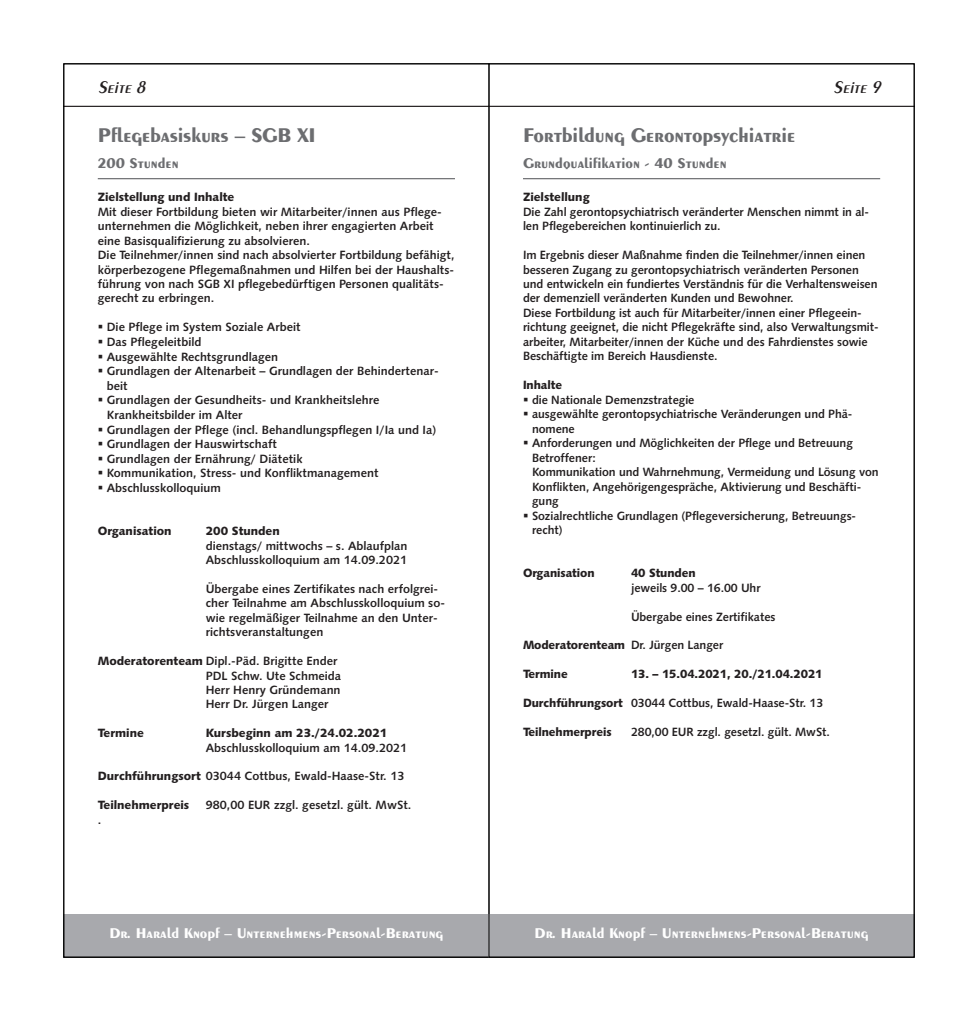
<style>
.page{position:relative;width:978px;height:1021px;background:#fff}
.page>*{position:absolute;margin:0;border:0;box-sizing:border-box;transform-origin:0 0}
.t1{font:700 21px "Exotic 350 BT";letter-spacing:-.01em;color:#6c6d70}
.t2{font:italic 600 18px "Exotic 350 BT";color:#231f20}
.t3{font:700 15px "Exotic 350 BT";color:#fff}
.t4{font:700 15px "Exotic 350 BT";color:#6c6d70}
.t5{font:12px/14.4px "Humanist 531 BT Bold A";color:#231f20}
.t6{font:12px "Humanist 531 BT Black A";color:#231f20}
.s1{font-family:"Humanist 531 BT Black A"}
.s2{font-family:"Humanist 531 BT Bold A"}
</style>
<div class="page">
<div style="left:64px;top:914px;width:425px;height:43px;background:#a8a9ad"></div>
<hr style="left:64px;top:106px;width:425px;height:1px;background:#231f20">
<hr style="left:98px;top:178px;width:357px;height:1px;background:#6c6d70">
<div style="left:489px;top:914px;width:425px;height:43px;background:#a8a9ad"></div>
<hr style="left:489px;top:106px;width:425px;height:1px;background:#231f20">
<hr style="left:523px;top:178px;width:357px;height:1px;background:#6c6d70">
<h2 class="t2" style="left:98px;top:81px;width:52px">Seite 8</h2>
<h2 class="t2" style="left:833px;top:81px;width:52px">Seite 9</h2>
<h1 class="t1" style="left:98px;top:128px;width:220px">Pflegebasiskurs – SGB XI</h1>
<p class="t4" style="left:98px;top:157px;width:82px">200 Stunden</p>
<p class="t6" style="left:98px;top:192px;width:138px">Zielstellung und Inhalte</p>
<p class="t5" style="left:98px;top:206px;width:358px">Mit dieser Fortbildung bieten wir Mitarbeiter/innen aus Pflege&shy;unternehmen die Möglichkeit, neben ihrer engagierten Arbeit eine Basisqualifizierung zu absolvieren.<br>Die Teilnehmer/innen sind nach absolvierter Fortbildung befähigt, körperbezogene Pflegemaßnahmen und Hilfen bei der Haushalts&shy;führung von nach SGB XI pflegebedürftigen Personen qualitäts&shy;gerecht zu erbringen.</p>
<p class="t5" style="left:98px;top:321px;width:204px">▪ Die Pflege im System Soziale Arbeit</p>
<p class="t5" style="left:98px;top:336px;width:105px">▪ Das Pflegeleitbild</p>
<p class="t5" style="left:98px;top:350px;width:182px">▪ Ausgewählte Rechtsgrundlagen</p>
<p class="t5" style="left:107px;top:365px;width:333px;text-indent:-9px">▪ Grundlagen der Altenarbeit – Grundlagen der Behindertenar&shy;beit</p>
<p class="t5" style="left:107px;top:394px;width:274px;text-indent:-9px">▪ Grundlagen der Gesundheits- und Krankheitslehre<br>Krankheitsbilder im Alter</p>
<p class="t5" style="left:98px;top:423px;width:340px">▪ Grundlagen der Pflege (incl. Behandlungspflegen I/Ia und Ia)</p>
<p class="t5" style="left:98px;top:438px;width:181px">▪ Grundlagen der Hauswirtschaft</p>
<p class="t5" style="left:98px;top:452px;width:206px">▪ Grundlagen der Ernährung/ Diätetik</p>
<p class="t5" style="left:98px;top:467px;width:282px">▪ Kommunikation, Stress- und Konfliktmanagement</p>
<p class="t5" style="left:98px;top:482px;width:125px">▪ Abschlusskolloquium</p>
<p class="t6" style="left:98px;top:526px;width:75px">Organisation</p>
<p class="t6" style="left:206px;top:526px;width:76px">200 Stunden</p>
<p class="t5" style="left:206px;top:539px;width:203px">dienstags/ mittwochs – s. Ablaufplan<br>Abschlusskolloquium am 14.09.2021</p>
<p class="t5" style="left:206px;top:582px;width:241px">Übergabe eines Zertifikates nach erfolgrei&shy;cher Teilnahme am Abschlusskolloquium so&shy;wie regelmäßiger Teilnahme an den Unter&shy;richtsveranstaltungen</p>
<p class="t5" style="left:206px;top:654px;width:137px;text-indent:-108px"><span class="s1">Moderatorenteam</span> Dipl.-Päd. Brigitte Ender<br>PDL Schw. Ute Schmeida<br>Herr Henry Gründemann<br>Herr Dr. Jürgen Langer</p>
<p class="t6" style="left:98px;top:728px;width:48px">Termine</p>
<p class="t6" style="left:206px;top:728px;width:183px">Kursbeginn am 23./24.02.2021</p>
<p class="t5" style="left:206px;top:741px;width:203px">Abschlusskolloquium am 14.09.2021</p>
<p class="t5" style="left:98px;top:770px;width:308px"><span class="s1">Durchführungsort</span> 03044 Cottbus, Ewald-Haase-Str. 13</p>
<p class="t6" style="left:98px;top:800px;width:93px">Teilnehmerpreis</p>
<p class="t5" style="left:206px;top:799px;width:207px">980,00 EUR zzgl. gesetzl. gült. MwSt.</p>
<p class="t5" style="left:98px;top:813px;width:5px">.</p>
<h1 class="t1" style="left:523px;top:128px;width:274px">Fortbildung Gerontopsychiatrie</h1>
<p class="t4" style="left:523px;top:157px;width:205px">Grundqualifikation - 40 Stunden</p>
<p class="t6" style="left:523px;top:193px;width:68px">Zielstellung</p>
<p class="t5" style="left:523px;top:206px;width:348px">Die Zahl gerontopsychiatrisch veränderter Menschen nimmt in al&shy;len Pflegebereichen kontinuierlich zu.</p>
<p class="t5" style="left:523px;top:249px;width:357px">Im Ergebnis dieser Maßnahme finden die Teilnehmer/innen einen besseren Zugang zu gerontopsychiatrisch veränderten Personen und entwickeln ein fundiertes Verständnis für die Verhaltensweisen der demenziell veränderten Kunden und Bewohner.<br>Diese Fortbildung ist auch für Mitarbeiter/innen einer Pflegeein&shy;richtung geeignet, die nicht Pflegekräfte sind, also Verwaltungsmit&shy;arbeiter, Mitarbeiter/innen der Küche und des Fahrdienstes sowie Beschäftigte im Bereich Hausdienste.</p>
<p class="t6" style="left:523px;top:380px;width:40px">Inhalte</p>
<p class="t5" style="left:523px;top:393px;width:173px">▪ die Nationale Demenzstrategie</p>
<p class="t5" style="left:532px;top:408px;width:322px;text-indent:-9px">▪ ausgewählte gerontopsychiatrische Veränderungen und Phä&shy;nomene</p>
<p class="t5" style="left:532px;top:437px;width:348px;text-indent:-9px">▪ Anforderungen und Möglichkeiten der Pflege und Betreuung Betroffener:<br>Kommunikation und Wahrnehmung, Vermeidung und Lösung von Konflikten, Angehörigengespräche, Aktivierung und Beschäfti&shy;gung</p>
<p class="t5" style="left:532px;top:509px;width:326px;text-indent:-9px">▪ Sozialrechtliche Grundlagen (Pflegeversicherung, Betreuungs&shy;recht)</p>
<p class="t6" style="left:523px;top:568px;width:73px">Organisation</p>
<p class="t6" style="left:631px;top:568px;width:66px">40 Stunden</p>
<p class="t5" style="left:631px;top:581px;width:131px">jeweils 9.00 – 16.00 Uhr</p>
<p class="t5" style="left:631px;top:610px;width:146px">Übergabe eines Zertifikates</p>
<p class="t6" style="left:523px;top:640px;width:202px">Moderatorenteam <span class="s2">Dr. Jürgen Langer</span></p>
<p class="t6" style="left:523px;top:669px;width:46px">Termine</p>
<p class="t6" style="left:631px;top:669px;width:193px">13. – 15.04.2021, 20./21.04.2021</p>
<p class="t5" style="left:523px;top:697px;width:302px"><span class="s1">Durchführungsort</span> 03044 Cottbus, Ewald-Haase-Str. 13</p>
<p class="t6" style="left:523px;top:727px;width:90px">Teilnehmerpreis</p>
<p class="t5" style="left:631px;top:726px;width:200px">280,00 EUR zzgl. gesetzl. gült. MwSt.</p>
<p class="t3" style="left:109px;top:927px;width:335px">Dr. Harald Knopf – Unternehmens-Personal-Beratung</p>
<p class="t3" style="left:535px;top:927px;width:335px">Dr. Harald Knopf – Unternehmens-Personal-Beratung</p>
</div>
